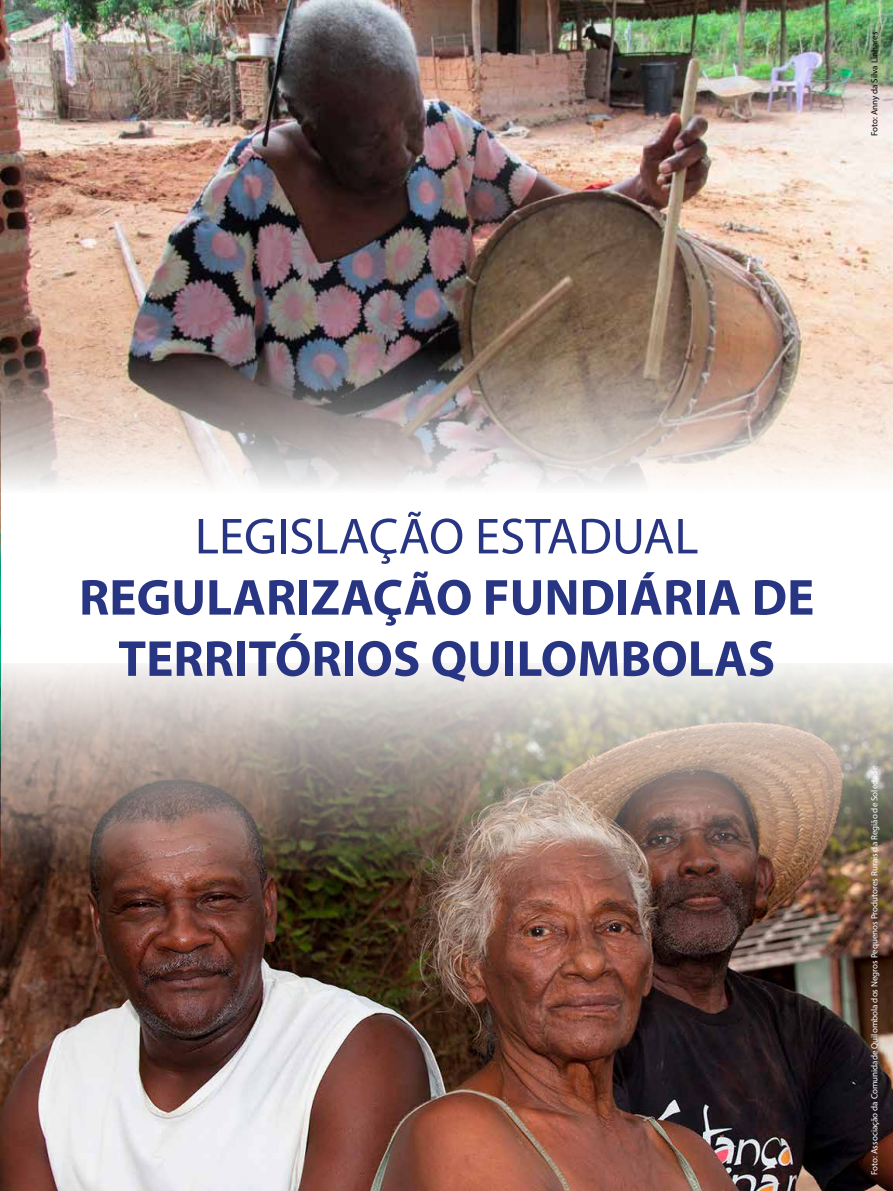
<style>
.page{position:relative;width:893px;height:1191px;background:#fff}
.page>*{position:absolute;margin:0;border:0;box-sizing:border-box;transform-origin:0 0}
.t1{font:700 51px/61.2px "Myriad Pro";color:#283583;text-align:center}
.t2{font:51px "Myriad Pro";color:#283583}
.t3{font:9px "Myriad Pro";color:#fff}
.t4{font:9px "Myriad Pro";color:#000}
</style>
<div class="page">
<img style="left:0;top:493px;width:1px;height:170px">
<img style="left:0;top:0;width:893px;height:493px">
<img style="left:0;top:663px;width:893px;height:528px">
<p class="t4" style="left:869px;top:136px;width:106px;rotate:-90deg">Foto: Anny da Silva Linhares</p>
<h1 class="t2" style="left:195px;top:505px;width:505px">LEGISLAÇÃO ESTADUAL</h1>
<h1 class="t1" style="left:79px;top:565px;width:737px">REGULARIZAÇÃO FUNDIÁRIA DE<br>TERRITÓRIOS QUILOMBOLAS</h1>
<p class="t3" style="left:869px;top:1174px;width:410px;rotate:-90deg">Foto: Associação da Comunidade Quilombola dos Negros Pequenos Produtores Rurais da Região de Soledade</p>
</div>
